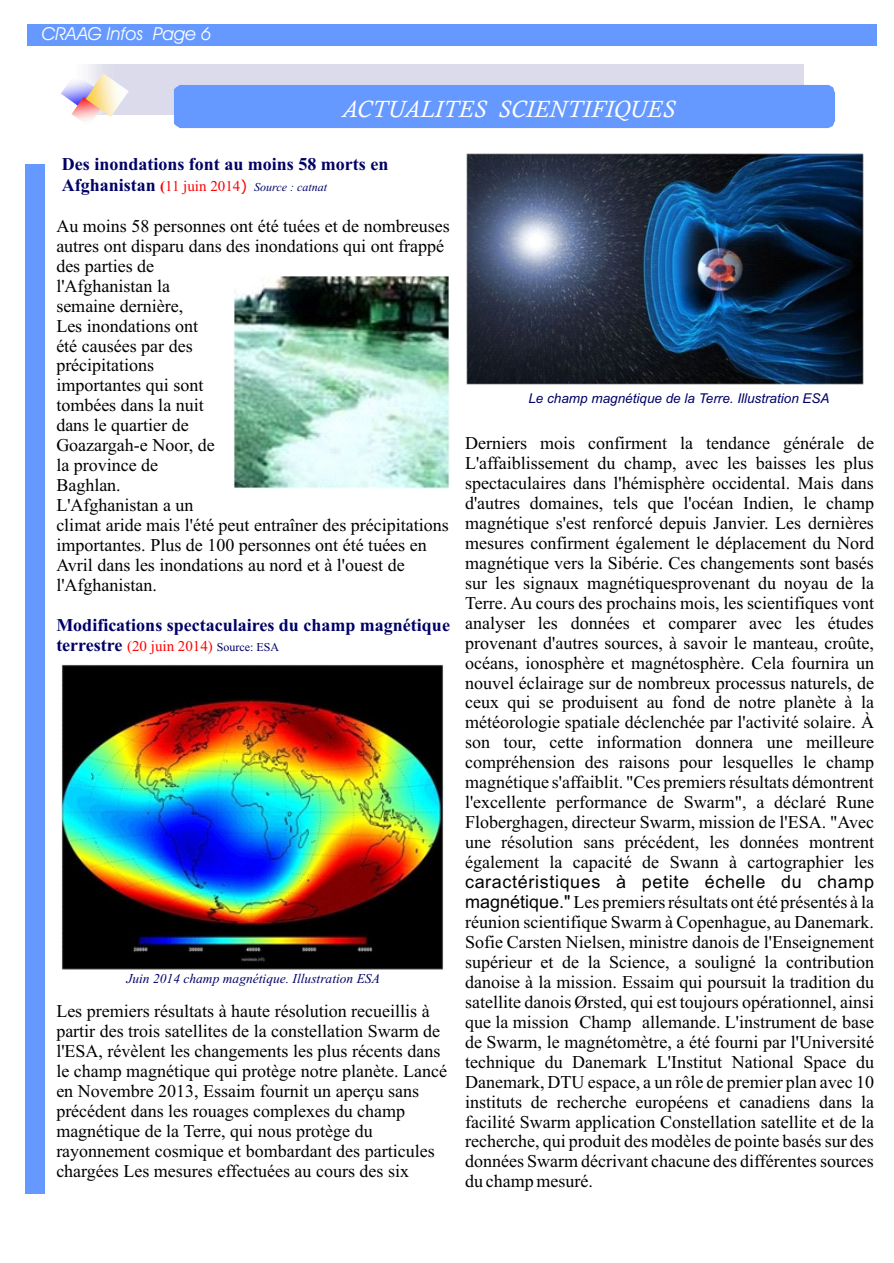
<style>
.page{position:relative;width:894px;height:1263px;background:#fff}
.page>*{position:absolute;margin:0;border:0;box-sizing:border-box;transform-origin:0 0}
.t1{font:italic 24px "Calisto";color:#fff}
.t2{font:18px/20px "Times New Roman";color:#000;text-align:justify}
.t3{font:700 18px/20.7px "Times New Roman";color:#006}
.t4{font:18px "Arial";letter-spacing:.035em;color:#000}
.t5{font:italic 18px "Avant Garde Bk BT";color:#fff}
.t6{font:15px "Times New Roman";color:#f00}
.t7{font:italic 13.5px "Arial";color:#006}
.t8{font:italic 13.5px "Times New Roman";color:#006}
.t9{font:italic 12px "Times New Roman";color:#006}
.t10{font:12px "Times New Roman";color:#006}
.s1{font-weight:700}
.s2{font-family:"Verdana"}
.s3{font-family:"Arial"}
</style>
<div class="page">
<div style="left:27px;top:24px;width:849px;height:21px;background:#69f"></div>
<div style="left:25px;top:164px;width:19px;height:1029px;background:#69f"></div>
<div style="left:116px;top:64px;width:688px;height:51px;background:#dbdbeb"></div>
<div style="left:174px;top:85px;width:661px;height:43px;background:#69f"></div>
<hr style="left:79px;top:64px;width:1px;height:51px;background:#fafafc">
<hr style="left:80px;top:64px;width:1px;height:51px;background:#fafafc">
<hr style="left:81px;top:64px;width:1px;height:51px;background:#fafafc">
<hr style="left:82px;top:64px;width:1px;height:51px;background:#fafafc">
<hr style="left:83px;top:64px;width:1px;height:51px;background:#f7f7fa">
<hr style="left:84px;top:64px;width:2px;height:51px;background:#f7f7fa">
<hr style="left:86px;top:64px;width:1px;height:51px;background:#f5f5fa">
<hr style="left:87px;top:64px;width:1px;height:51px;background:#f5f5fa">
<hr style="left:89px;top:64px;width:1px;height:51px;background:#f2f2f7">
<hr style="left:90px;top:64px;width:1px;height:51px;background:#f2f2f7">
<hr style="left:91px;top:64px;width:1px;height:51px;background:#f0f0f5">
<hr style="left:92px;top:64px;width:1px;height:51px;background:#ededf5">
<hr style="left:93px;top:64px;width:1px;height:51px;background:#ededf5">
<hr style="left:94px;top:64px;width:1px;height:51px;background:#ededf5">
<hr style="left:95px;top:64px;width:2px;height:51px;background:#ebebf2">
<hr style="left:97px;top:64px;width:1px;height:51px;background:#e8e8f2">
<hr style="left:98px;top:64px;width:1px;height:51px;background:#e8e8f2">
<hr style="left:99px;top:64px;width:1px;height:51px;background:#e6e6f0">
<hr style="left:100px;top:64px;width:1px;height:51px;background:#e6e6f0">
<hr style="left:101px;top:64px;width:1px;height:51px;background:#e3e3f0">
<hr style="left:102px;top:64px;width:1px;height:51px;background:#e3e3ed">
<hr style="left:103px;top:64px;width:1px;height:51px;background:#e0e0ed">
<hr style="left:104px;top:64px;width:1px;height:51px;background:#e0e0ed">
<hr style="left:105px;top:64px;width:2px;height:51px;background:#e0e0ed">
<hr style="left:107px;top:64px;width:2px;height:51px;background:#dedeed">
<hr style="left:109px;top:64px;width:2px;height:51px;background:#dedeeb">
<hr style="left:111px;top:64px;width:3px;height:51px;background:#dedeeb">
<hr style="left:114px;top:64px;width:1px;height:51px;background:#dbdbeb">
<img style="left:88px;top:73px;width:41px;height:44px">
<img style="left:61px;top:74px;width:33px;height:27px">
<img style="left:71px;top:97px;width:30px;height:24px">
<img style="left:233px;top:276px;width:216px;height:213px">
<img style="left:61px;top:664px;width:383px;height:306px">
<img style="left:466px;top:153px;width:398px;height:232px">
<p class="t5" style="left:42px;top:26px;width:171px">CRAAG Infos Page 6</p>
<h1 class="t1" style="left:342px;top:100px;width:335px">ACTUALITES SCIENTIFIQUES</h1>
<p class="t3" style="left:62px;top:156px;width:328px">Des inondations font au moins 58 morts en<br>Afghanistan</p>
<p class="t6" style="left:160px;top:180px;width:89px"><span class="s1">(</span>11 juin 2014<span class="s2">)</span></p>
<p class="t9" style="left:254px;top:182px;width:74px">Source : catnat</p>
<p class="t2" style="left:56px;top:218px;width:395px;text-align:left">Au moins 58 personnes ont été tuées et de nombreuses autres ont disparu dans des inondations qui ont frappé des parties de<br>l'Afghanistan la<br>semaine dernière,<br>Les inondations ont<br>été causées par des<br>précipitations<br>importantes qui sont<br>tombées dans la nuit<br>dans le quartier de<br>Goazargah-e Noor, de<br>la province de<br>Baghlan.<br>L'Afghanistan a un<br>climat aride mais l'été peut entraîner des précipitations importantes. Plus de 100 personnes ont été tuées en<br>Avril dans les inondations au nord et à l'ouest de l'Afghanistan.</p>
<p class="t3" style="left:56px;top:616px;width:395px;line-height:20px">Modifications spectaculaires du champ magnétique terrestre</p>
<p class="t6" style="left:127px;top:640px;width:87px">(20 juin 2014)</p>
<p class="t10" style="left:217px;top:642px;width:64px">Source: ESA</p>
<p class="t8" style="left:126px;top:974px;width:255px">Juin 2014 champ magnétique. Illustration ESA</p>
<p class="t2" style="left:56px;top:1003px;width:392px;text-align:left">Les premiers résultats à haute résolution recueillis à partir des trois satellites de la constellation Swarm de l'ESA, révèlent les changements les plus récents dans le champ magnétique qui protège notre planète. Lancé en Novembre 2013, Essaim fournit un aperçu sans précédent dans les rouages complexes du champ magnétique de la Terre, qui nous protège du rayonnement cosmique et bombardant des particules chargées Les mesures effectuées au cours des six</p>
<p class="t7" style="left:528px;top:393px;width:303px">Le champ magnétique de la Terre. Illustration ESA</p>
<p class="t2" style="left:465px;top:435px;width:411px">Derniers mois confirment la tendance générale de L'affaiblissement du champ, avec les baisses les plus spectaculaires dans l'hémisphère occidental. Mais dans d'autres domaines, tels que l'océan Indien, le champ magnétique s'est renforcé depuis Janvier. Les dernières mesures confirment également le déplacement du Nord magnétique vers la Sibérie. Ces changements sont basés sur les signaux magnétiquesprovenant du noyau de la Terre. Au cours des prochains mois, les scientifiques vont analyser les données et comparer avec les études provenant d'autres sources, à savoir le manteau, croûte, océans, ionosphère et magnétosphère. Cela fournira un nouvel éclairage sur de nombreux processus naturels, de ceux qui se produisent au fond de notre planète à la météorologie spatiale déclenchée par l'activité solaire. À son tour, cette information donnera une meilleure compréhension des raisons pour lesquelles le champ</p>
<p class="t2" style="left:465px;top:794px;width:411px">l'excellente performance de Swarm", a déclaré Rune Floberghagen, directeur Swarm, mission de l'ESA. "Avec une résolution sans précédent, les données montrent également la capacité de Swann à cartographier les</p>
<p class="t4" style="left:465px;top:875px;width:410px">caractéristiques à petite échelle du champ</p>
<p class="t2" style="left:465px;top:894px;width:411px"><span class="s3">magnétique."</span> Les premiers résultats ont été présentés à la réunion scientifique Swarm à Copenhague, au Danemark.<br>Sofie Carsten Nielsen, ministre danois de l'Enseignement supérieur et de la Science, a souligné la contribution danoise à la mission. Essaim qui poursuit la tradition du satellite danois Ørsted, qui est toujours opérationnel, ainsi que la mission Champ allemande. L'instrument de base de Swarm, le magnétomètre, a été fourni par l'Université technique du Danemark L'Institut National Space du Danemark, DTU espace, a un rôle de premier plan avec 10 instituts de recherche européens et canadiens dans la facilité Swarm application Constellation satellite et de la recherche, qui produit des modèles de pointe basés sur des données Swarm décrivant chacune des différentes sources du champ mesuré.</p>
<p class="t2" style="left:465px;top:774px;width:410px">magnétique s'affaiblit. "Ces premiers résultats démontrent</p>
</div>
